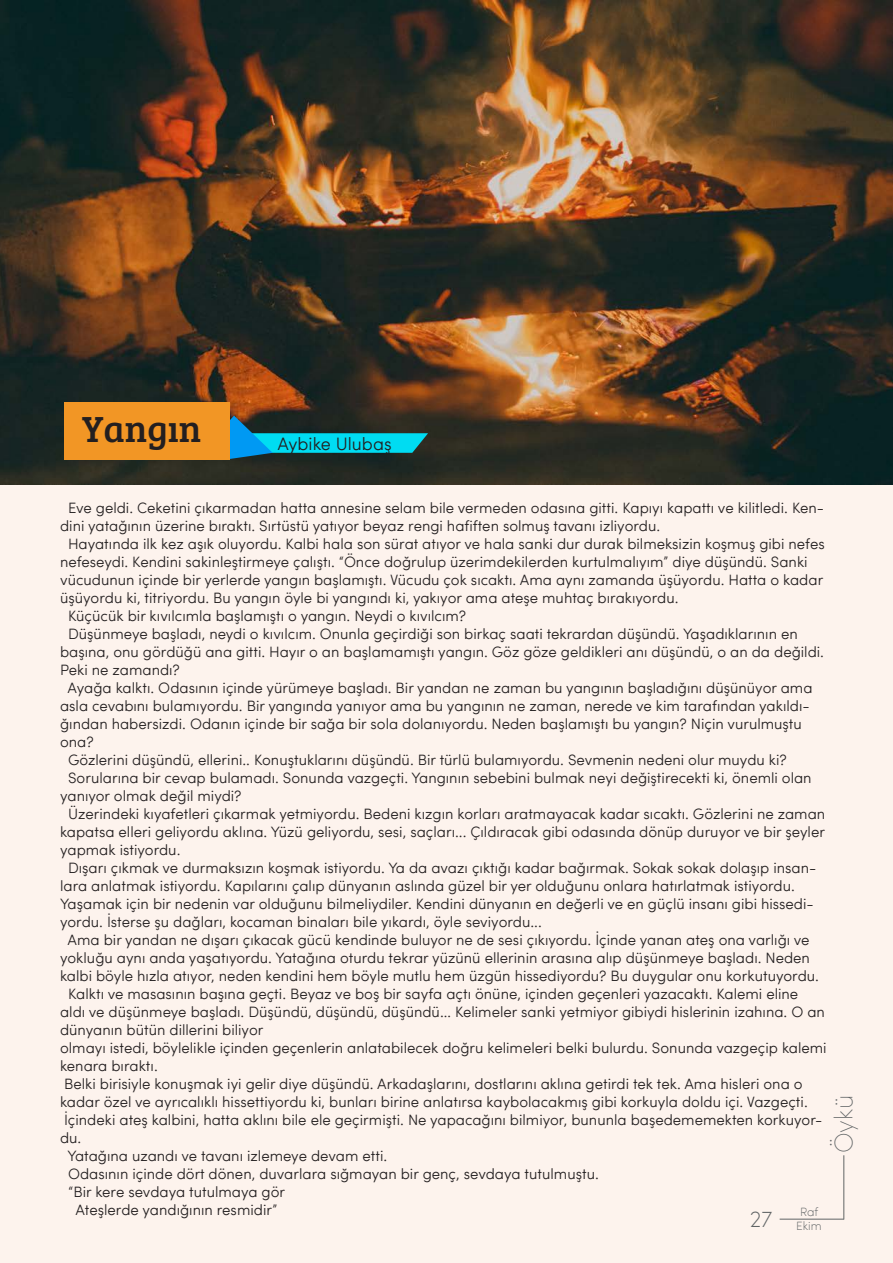
<style>
.page{position:relative;width:893px;height:1263px;background:#fdf3ed}
.page>*{position:absolute;margin:0;border:0;box-sizing:border-box;transform-origin:0 0}
.t1{font:37.5px "Bree Serif";color:#231f20}
.t2{font:200 25.5px "Sofia W03";color:#606465}
.t3{font:200 22.5px "Sofia W03";color:#606465}
.t4{font:300 18px "Sofia W03";color:#231f20}
.t5{font:300 15px/18px "Sofia W03";color:#231f20}
.t6{font:200 12px "Sofia W03";color:#606465}
</style>
<div class="page">
<img style="left:0;top:0;width:893px;height:485px">
<svg style="left:230px;top:416px;width:198px;height:43px;background:#127685"></svg>
<div style="left:64px;top:402px;width:166px;height:57px;background:#f29625"></div>
<hr style="left:780px;top:1219px;width:64px;height:1px;background:#606465">
<hr style="left:843px;top:1155px;width:1px;height:64px;background:#606465">
<p class="t1" style="left:82px;top:402px;width:121px">Yangın</p>
<p class="t4" style="left:277px;top:431px;width:116px">Aybike Ulubaş</p>
<p class="t5" style="left:60px;top:497px;width:765px;text-indent:8px">Eve geldi. Ceketini çıkarmadan hatta annesine selam bile vermeden odasına gitti. Kapıyı kapattı ve kilitledi. Ken&shy;dini yatağının üzerine bıraktı. Sırtüstü yatıyor beyaz rengi hafiften solmuş tavanı izliyordu.</p>
<p class="t5" style="left:60px;top:533px;width:766px;text-indent:8px">Hayatında ilk kez aşık oluyordu. Kalbi hala son sürat atıyor ve hala sanki dur durak bilmeksizin koşmuş gibi nefes nefeseydi. Kendini sakinleştirmeye çalıştı. “Önce doğrulup üzerimdekilerden kurtulmalıyım” diye düşündü. Sanki vücudunun içinde bir yerlerde yangın başlamıştı. Vücudu çok sıcaktı. Ama aynı zamanda üşüyordu. Hatta o kadar üşüyordu ki, titriyordu. Bu yangın öyle bi yangındı ki, yakıyor ama ateşe muhtaç bırakıyordu.</p>
<p class="t5" style="left:68px;top:605px;width:400px">Küçücük bir kıvılcımla başlamıştı o yangın. Neydi o kıvılcım?</p>
<p class="t5" style="left:60px;top:623px;width:765px;text-indent:8px">Düşünmeye başladı, neydi o kıvılcım. Onunla geçirdiği son birkaç saati tekrardan düşündü. Yaşadıklarının en başına, onu gördüğü ana gitti. Hayır o an başlamamıştı yangın. Göz göze geldikleri anı düşündü, o an da değildi.<br>Peki ne zamandı?</p>
<p class="t5" style="left:60px;top:677px;width:754px;text-indent:8px">Ayağa kalktı. Odasının içinde yürümeye başladı. Bir yandan ne zaman bu yangının başladığını düşünüyor ama asla cevabını bulamıyordu. Bir yangında yanıyor ama bu yangının ne zaman, nerede ve kim tarafından yakıldı&shy;ğından habersizdi. Odanın içinde bir sağa bir sola dolanıyordu. Neden başlamıştı bu yangın? Niçin vurulmuştu ona?</p>
<p class="t5" style="left:68px;top:749px;width:720px">Gözlerini düşündü, ellerini.. Konuştuklarını düşündü. Bir türlü bulamıyordu. Sevmenin nedeni olur muydu ki?</p>
<p class="t5" style="left:60px;top:767px;width:753px;text-indent:8px">Sorularına bir cevap bulamadı. Sonunda vazgeçti. Yangının sebebini bulmak neyi değiştirecekti ki, önemli olan yanıyor olmak değil miydi?</p>
<p class="t5" style="left:60px;top:803px;width:767px;text-align:justify;text-indent:8px">Üzerindeki kıyafetleri çıkarmak yetmiyordu. Bedeni kızgın korları aratmayacak kadar sıcaktı. Gözlerini ne zaman kapatsa elleri geliyordu aklına. Yüzü geliyordu, sesi, saçları... Çıldıracak gibi odasında dönüp duruyor ve bir şeyler yapmak istiyordu.</p>
<p class="t5" style="left:60px;top:857px;width:758px;text-indent:8px">Dışarı çıkmak ve durmaksızın koşmak istiyordu. Ya da avazı çıktığı kadar bağırmak. Sokak sokak dolaşıp insan&shy;lara anlatmak istiyordu. Kapılarını çalıp dünyanın aslında güzel bir yer olduğunu onlara hatırlatmak istiyordu.<br>Yaşamak için bir nedenin var olduğunu bilmeliydiler. Kendini dünyanın en değerli ve en güçlü insanı gibi hissedi&shy;yordu. İsterse şu dağları, kocaman binaları bile yıkardı, öyle seviyordu...</p>
<p class="t5" style="left:60px;top:929px;width:760px;text-indent:8px">Ama bir yandan ne dışarı çıkacak gücü kendinde buluyor ne de sesi çıkıyordu. İçinde yanan ateş ona varlığı ve yokluğu aynı anda yaşatıyordu. Yatağına oturdu tekrar yüzünü ellerinin arasına alıp düşünmeye başladı. Neden kalbi böyle hızla atıyor, neden kendini hem böyle mutlu hem üzgün hissediyordu? Bu duygular onu korkutuyordu.</p>
<p class="t5" style="left:60px;top:983px;width:766px;text-indent:8px">Kalktı ve masasının başına geçti. Beyaz ve boş bir sayfa açtı önüne, içinden geçenleri yazacaktı. Kalemi eline aldı ve düşünmeye başladı. Düşündü, düşündü, düşündü… Kelimeler sanki yetmiyor gibiydi hislerinin izahına. O an dünyanın bütün dillerini biliyor</p>
<p class="t5" style="left:60px;top:1037px;width:768px">olmayı istedi, böylelikle içinden geçenlerin anlatabilecek doğru kelimeleri belki bulurdu. Sonunda vazgeçip kalemi kenara bıraktı.</p>
<p class="t5" style="left:60px;top:1073px;width:749px">Belki birisiyle konuşmak iyi gelir diye düşündü. Arkadaşlarını, dostlarını aklına getirdi tek tek. Ama hisleri ona o kadar özel ve ayrıcalıklı hissettiyordu ki, bunları birine anlatırsa kaybolacakmış gibi korkuyla doldu içi. Vazgeçti.</p>
<p class="t5" style="left:60px;top:1109px;width:764px">İçindeki ateş kalbini, hatta aklını bile ele geçirmişti. Ne yapacağını bilmiyor, bununla başedememekten korkuyor&shy;du.</p>
<p class="t5" style="left:67px;top:1145px;width:321px">Yatağına uzandı ve tavanı izlemeye devam etti.</p>
<p class="t5" style="left:68px;top:1163px;width:532px">Odasının içinde dört dönen, duvarlara sığmayan bir genç, sevdaya tutulmuştu.</p>
<p class="t5" style="left:68px;top:1181px;width:219px">“Bir kere sevdaya tutulmaya gör</p>
<p class="t5" style="left:76px;top:1199px;width:203px">Ateşlerde yandığının resmidir”</p>
<p class="t6" style="left:800px;top:1203px;width:20px">Raf</p>
<p class="t2" style="left:827px;top:1153px;width:60px;rotate:-90deg">Öykü</p>
<p class="t3" style="left:750px;top:1204px;width:24px">27</p>
<p class="t6" style="left:796px;top:1217px;width:27px">Ekim</p>
</div>
